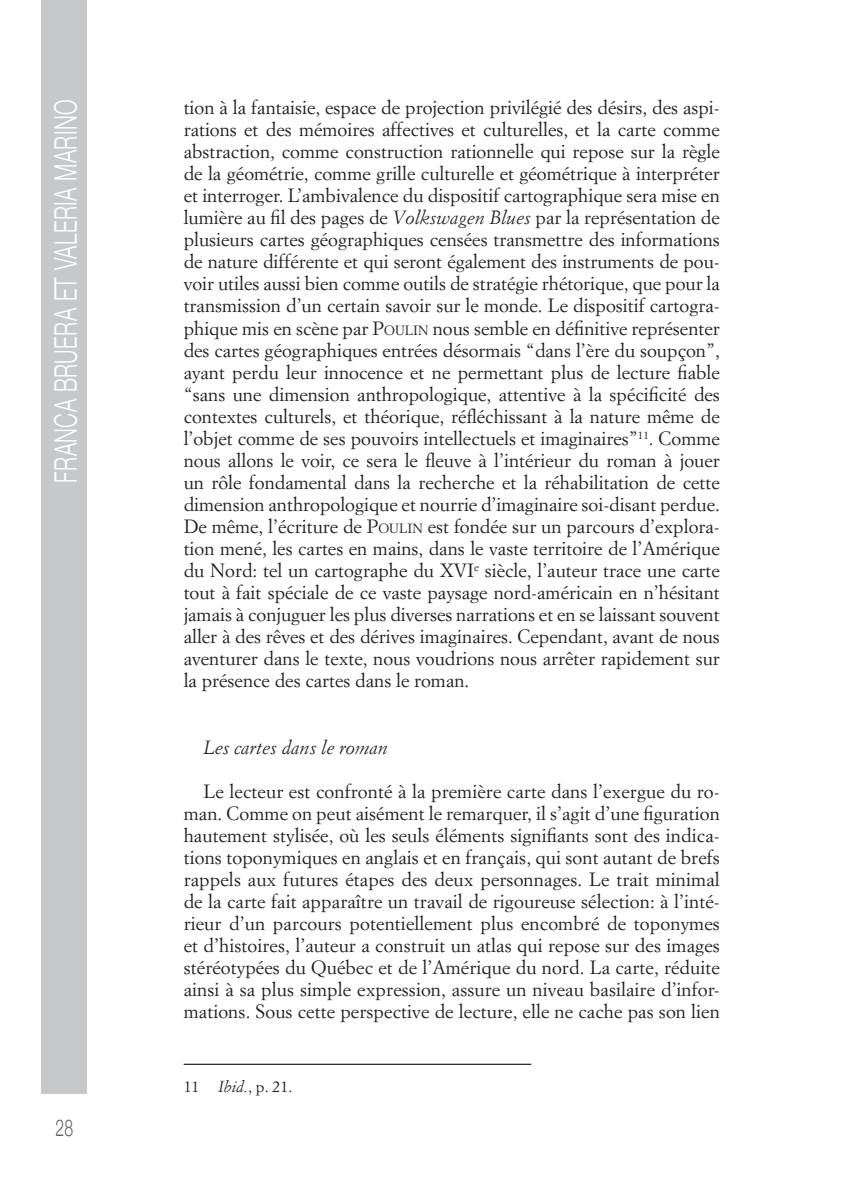
<style>
.page{position:relative;width:844px;height:1191px;background:#fff}
.page>*{position:absolute;margin:0;border:0;box-sizing:border-box;transform-origin:0 0}
.t1{font:300 31.15px "Helvetica Neue";letter-spacing:.02em;color:#fff;scale:.68 1}
.t2{font:300 23.28px "Helvetica Neue";color:#636366;scale:.68 1}
.corpo_testo{font:18.9px/22.1px "Simoncini Garamond";color:#231f20;text-align:justify}
.corpo_testo-2{font:italic 18.9px "Simoncini Garamond";color:#231f20}
.note{font:15.75px "Simoncini Garamond";color:#231f20}
.s1{font-style:italic}
.s2{font-style:inherit}
.s3{font-size:13.3px}
</style>
<div class="page">
<div style="left:41px;top:0;width:46px;height:1093px;background:#c7c8ca"></div>
<hr style="left:184px;top:1063px;width:347px;height:2px;background:#231f20">
<h1 class="t1" style="left:41px;top:482px;width:565px;rotate:-90deg">Franca Bruera et Valeria Marino</h1>
<p class="t2" style="left:55px;top:1108px;width:28px">28</p>
<p class="corpo_testo" style="left:184px;top:96px;width:537px">tion à la fantaisie, espace de projection privilégié des désirs, des aspi&shy;rations et des mémoires affectives et culturelles, et la carte comme abstraction, comme construction rationnelle qui repose sur la règle de la géométrie, comme grille culturelle et géométrique à interpréter et interroger. L’ambivalence du dispositif cartographique sera mise en lumière au fil des pages de <span class="s1">Volkswagen Blues</span> par la représentation de plusieurs cartes géographiques censées transmettre des informations de nature différente et qui seront également des instruments de pou&shy;voir utiles aussi bien comme outils de stratégie rhétorique, que pour la transmission d’un certain savoir sur le monde. Le dispositif cartogra&shy;phique mis en scène par <span class="s2">P</span><span class="s3">OULIN</span> nous semble en définitive représenter des cartes géographiques entrées désormais “dans l’ère du soupçon”, ayant perdu leur innocence et ne permettant plus de lecture fiable “sans une dimension anthropologique, attentive à la spécificité des contextes culturels, et théorique, réfléchissant à la nature même de l’objet comme de ses pouvoirs intellectuels et imaginaires”<sup>11</sup>. Comme nous allons le voir, ce sera le fleuve à l’intérieur du roman à jouer un rôle fondamental dans la recherche et la réhabilitation de cette dimension anthropologique et nourrie d’imaginaire soi-disant perdue.<br>De même, l’écriture de <span class="s2">P</span><span class="s3">OULIN</span> est fondée sur un parcours d’explora&shy;tion mené, les cartes en mains, dans le vaste territoire de l’Amérique du Nord: tel un cartographe du XVI<sup>e</sup> siècle, l’auteur trace une carte tout à fait spéciale de ce vaste paysage nord-américain en n’hésitant jamais à conjuguer les plus diverses narrations et en se laissant souvent aller à des rêves et des dérives imaginaires. Cependant, avant de nous aventurer dans le texte, nous voudrions nous arrêter rapidement sur la présence des cartes dans le roman.</p>
<p class="corpo_testo-2" style="left:203px;top:735px;width:186px">Les cartes dans le roman</p>
<p class="corpo_testo" style="left:184px;top:779px;width:537px;text-indent:20px">Le lecteur est confronté à la première carte dans l’exergue du ro&shy;man. Comme on peut aisément le remarquer, il s’agit d’une figuration hautement stylisée, où les seuls éléments signifiants sont des indica&shy;tions toponymiques en anglais et en français, qui sont autant de brefs rappels aux futures étapes des deux personnages. Le trait minimal de la carte fait apparaître un travail de rigoureuse sélection: à l’inté&shy;rieur d’un parcours potentiellement plus encombré de toponymes et d’histoires, l’auteur a construit un atlas qui repose sur des images stéréotypées du Québec et de l’Amérique du nord. La carte, réduite ainsi à sa plus simple expression, assure un niveau basilaire d’infor&shy;mations. Sous cette perspective de lecture, elle ne cache pas son lien</p>
<p class="note" style="left:184px;top:1076px;width:110px">11 <span class="s1">Ibid.</span>, p. 21.</p>
</div>
